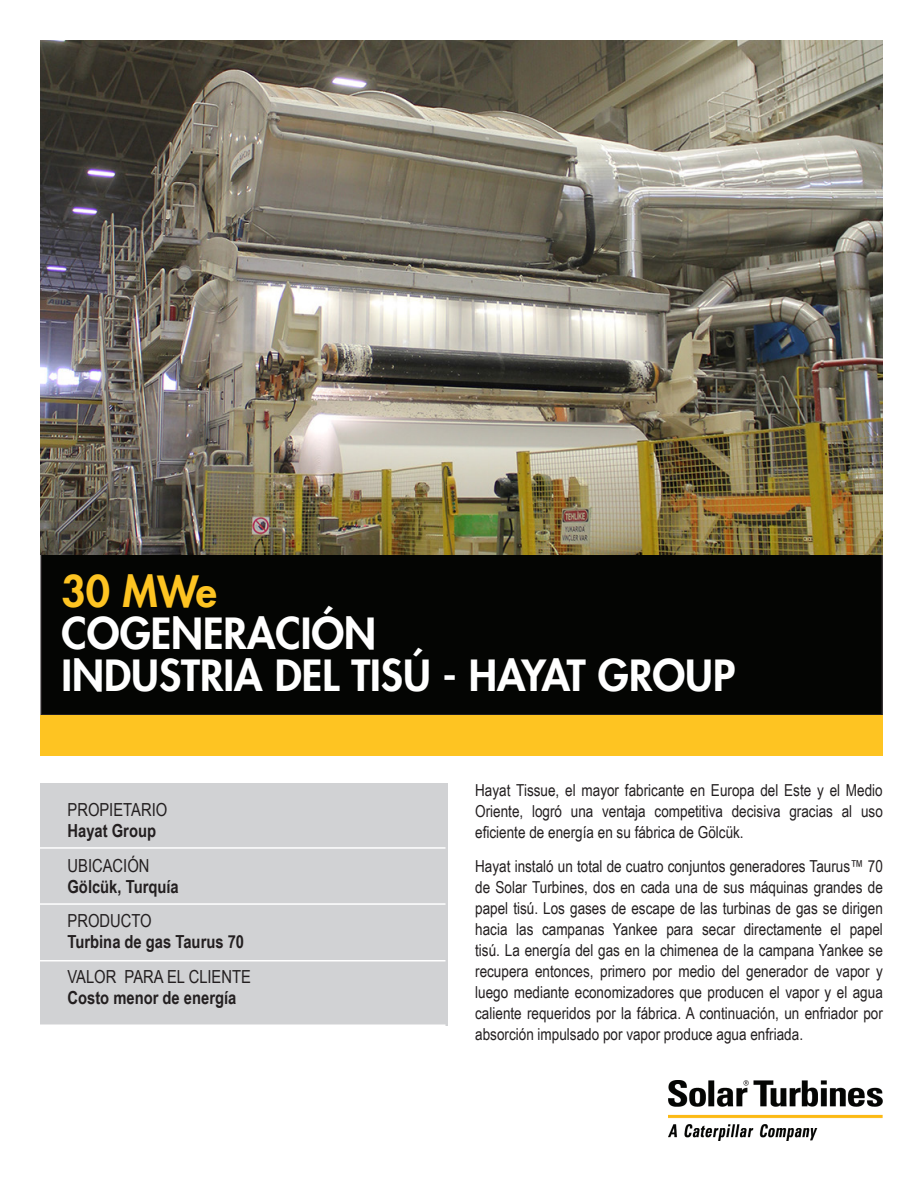
<style>
.page{position:relative;width:918px;height:1188px;background:#fff}
.page>*{position:absolute;margin:0;border:0;box-sizing:border-box;transform-origin:0 0}
.t1{font:800 42px/42px "Futura";color:#fff}
.t2{font:800 42px "Futura";color:#fec422}
.t3{font:700 18px "Arial Narrow";color:#231f20}
.t4{font:18px "Arial Narrow";color:#231f20}
.t5{font:16.5px/21px "Arial Narrow";color:#231f20;text-align:justify}
</style>
<div class="page">
<div style="left:41px;top:554px;width:841px;height:161px;background:#040503"></div>
<div style="left:40px;top:554px;width:843px;height:162px;border:2px solid #231f20"></div>
<div style="left:40px;top:716px;width:843px;height:40px;background:#fec422"></div>
<div style="left:40px;top:783px;width:408px;height:243px;background:#d1d2d4"></div>
<hr style="left:35px;top:847px;width:411px;height:2px;background:#fff">
<hr style="left:35px;top:903px;width:411px;height:2px;background:#fff">
<hr style="left:35px;top:960px;width:411px;height:2px;background:#fff">
<hr style="left:35px;top:1024px;width:411px;height:2px;background:#fff">
<img style="left:40px;top:40px;width:843px;height:514px">
<img style="left:669px;top:1080px;width:214px;height:61px">
<h1 class="t2" style="left:62px;top:563px;width:157px">30 MWe</h1>
<h1 class="t1" style="left:62px;top:611px;width:675px">COGENERACIÓN<br>INDUSTRIA DEL TISÚ - HAYAT GROUP</h1>
<p class="t4" style="left:68px;top:797px;width:101px">PROPIETARIO</p>
<p class="t3" style="left:68px;top:817px;width:90px">Hayat Group</p>
<p class="t4" style="left:68px;top:852px;width:84px">UBICACIÓN</p>
<p class="t3" style="left:68px;top:873px;width:113px">Gölcük, Turquía</p>
<p class="t4" style="left:68px;top:908px;width:86px">PRODUCTO</p>
<p class="t3" style="left:68px;top:928px;width:178px">Turbina de gas Taurus 70</p>
<p class="t4" style="left:68px;top:963px;width:185px">VALOR PARA EL CLIENTE</p>
<p class="t3" style="left:68px;top:984px;width:170px">Costo menor de energía</p>
<p class="t5" style="left:475px;top:779px;width:409px">Hayat Tissue, el mayor fabricante en Europa del Este y el Medio Oriente, logró una ventaja competitiva decisiva gracias al uso eficiente de energía en su fábrica de Gölcük.</p>
<p class="t5" style="left:475px;top:855px;width:409px">Hayat instaló un total de cuatro conjuntos generadores Taurus™ 70 de Solar Turbines, dos en cada una de sus máquinas grandes de papel tisú. Los gases de escape de las turbinas de gas se dirigen hacia las campanas Yankee para secar directamente el papel tisú. La energía del gas en la chimenea de la campana Yankee se recupera entonces, primero por medio del generador de vapor y luego mediante economizadores que producen el vapor y el agua caliente requeridos por la fábrica. A continuación, un enfriador por absorción impulsado por vapor produce agua enfriada.</p>
</div>
